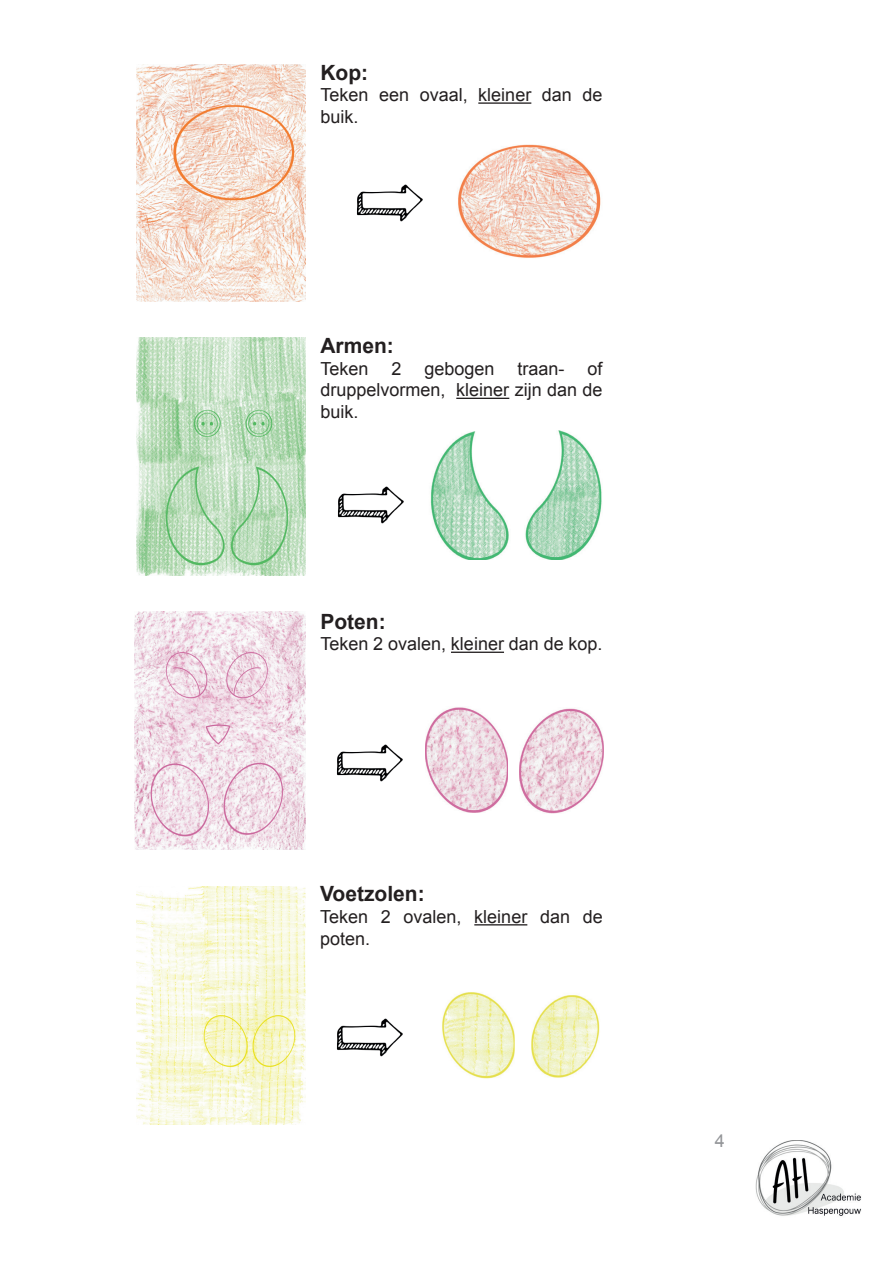
<style>
.page{position:relative;width:893px;height:1263px;background:#fff}
.page>*{position:absolute;margin:0;border:0;box-sizing:border-box;transform-origin:0 0}
.t1{font:700 21px "Arial";color:#231f20}
.t2{font:18px/21.6px "Arial";color:#231f20}
.t3{font:18px "Arial";color:#939598}
</style>
<div class="page">
<img style="left:756px;top:1140px;width:105px;height:76px">
<img style="left:135px;top:611px;width:171px;height:238px">
<hr style="left:478px;top:102px;width:53px;height:2px;background:#231f20">
<img style="left:136px;top:64px;width:169px;height:238px">
<hr style="left:456px;top:398px;width:53px;height:1px;background:#231f20">
<img style="left:136px;top:338px;width:169px;height:238px">
<hr style="left:451px;top:652px;width:53px;height:1px;background:#231f20">
<img style="left:356px;top:184px;width:67px;height:38px">
<img style="left:458px;top:144px;width:143px;height:114px">
<img style="left:337px;top:486px;width:67px;height:38px">
<img style="left:430px;top:431px;width:79px;height:129px">
<img style="left:525px;top:430px;width:77px;height:130px">
<img style="left:336px;top:744px;width:67px;height:38px">
<img style="left:426px;top:707px;width:81px;height:106px">
<img style="left:519px;top:708px;width:84px;height:106px">
<hr style="left:474px;top:924px;width:53px;height:1px;background:#231f20">
<img style="left:336px;top:1018px;width:67px;height:39px">
<img style="left:136px;top:886px;width:170px;height:238px">
<img style="left:442px;top:992px;width:73px;height:87px">
<img style="left:531px;top:995px;width:69px;height:83px">
<p class="t1" style="left:320px;top:58px;width:49px">Kop:</p>
<p class="t2" style="left:320px;top:84px;width:284px">Teken een ovaal, kleiner dan de buik.</p>
<p class="t1" style="left:320px;top:332px;width:75px">Armen:</p>
<p class="t2" style="left:320px;top:358px;width:50px">Teken</p>
<p class="t2" style="left:391px;top:358px;width:12px">2</p>
<p class="t2" style="left:424px;top:358px;width:72px">gebogen</p>
<p class="t2" style="left:518px;top:358px;width:49px">traan-</p>
<p class="t2" style="left:320px;top:358px;width:284px;text-align:justify;text-indent:267px">of druppelvormen, kleiner zijn dan de buik.</p>
<p class="t1" style="left:320px;top:607px;width:67px">Poten:</p>
<p class="t2" style="left:320px;top:633px;width:284px">Teken 2 ovalen, kleiner dan de kop.</p>
<p class="t1" style="left:320px;top:880px;width:106px">Voetzolen:</p>
<p class="t2" style="left:320px;top:906px;width:284px">Teken 2 ovalen, kleiner dan de poten.</p>
<p class="t3" style="left:715px;top:1129px;width:12px">4</p>
</div>
